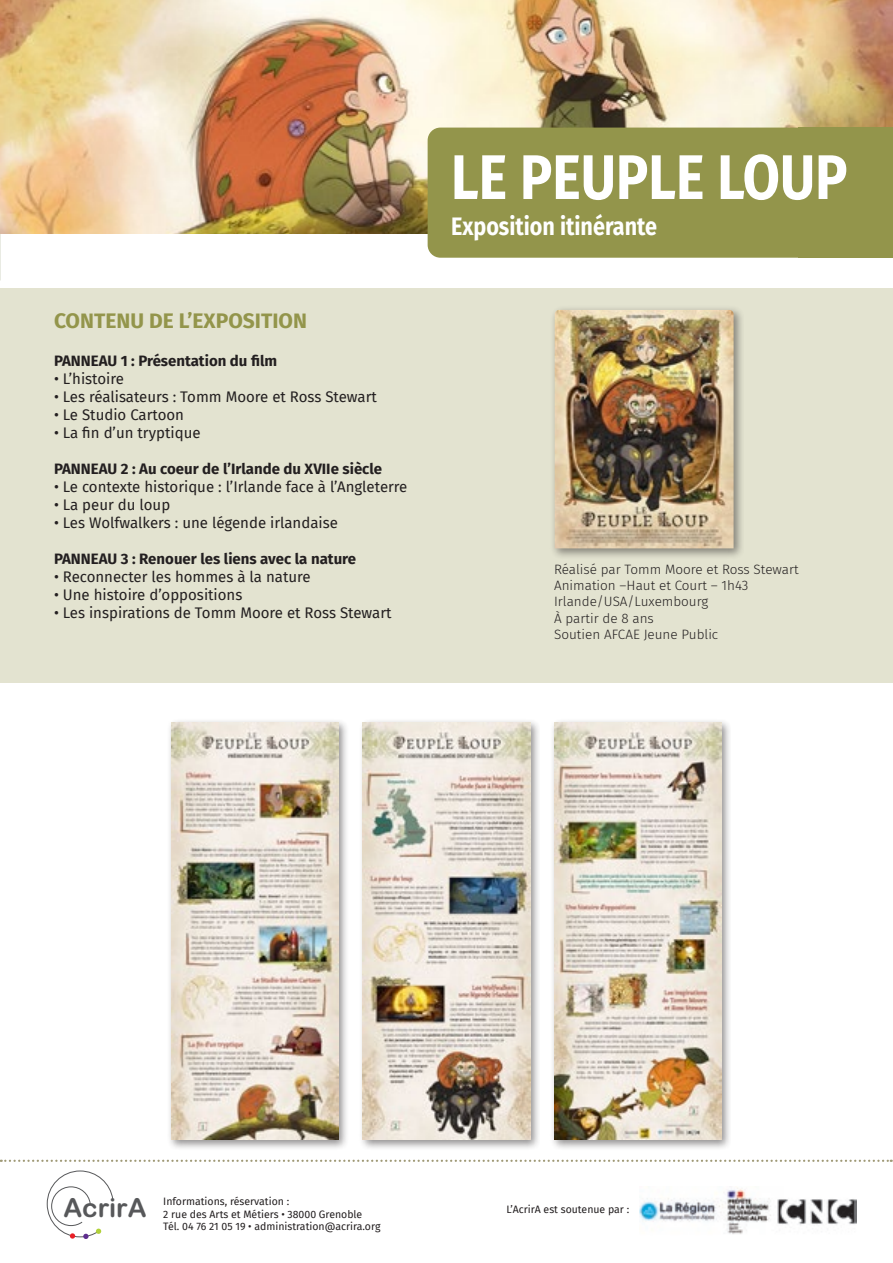
<style>
.page{position:relative;width:893px;height:1263px;background:#fff}
.page>*{position:absolute;margin:0;border:0;box-sizing:border-box;transform-origin:0 0}
.t1{font:700 63px "Fira Sans";color:#fff;scale:.86 1}
.t2{font:26.25px "Arial Rounded MT Bold";color:#57585a}
.t3{font:700 25.2px "Fira Sans";color:#fff;scale:.86 1}
.t4{font:700 21px "Fira Sans";color:#93954b}
.t5{font:15px "Fira Sans";color:#231f20}
.t6{font:700 15px "Fira Sans";color:#231f20}
.t7{font:300 13.5px "Fira Sans";color:#231f20}
.t8{font:10.5px/12.6px "Fira Sans";color:#231f20}
</style>
<div class="page">
<svg style="left:1px;top:1160px;width:891px;height:2px"></svg>
<img style="left:640px;top:1187px;width:216px;height:47px">
<svg style="left:47px;top:1171px;width:66px;height:68px"></svg>
<svg style="left:0;top:234px;width:1px;height:47px"></svg>
<img style="left:0;top:0;width:893px;height:234px">
<div style="left:0;top:288px;width:893px;height:394px;background:#e3e3d0"></div>
<div style="left:167px;top:718px;width:182px;height:432px;background:#231f20;opacity:.5"></div>
<img style="left:172px;top:722px;width:167px;height:418px">
<div style="left:358px;top:718px;width:182px;height:432px;background:#231f20;opacity:.5"></div>
<img style="left:363px;top:722px;width:167px;height:418px">
<div style="left:549px;top:718px;width:182px;height:432px;background:#231f20;opacity:.5"></div>
<img style="left:554px;top:722px;width:167px;height:418px">
<div style="left:428px;top:128px;width:465px;height:130px;background:#93954b;border-radius:13px"></div>
<div style="left:798px;top:128px;width:95px;height:130px;background:#93954b"></div>
<div style="left:549px;top:305px;width:195px;height:255px;background:#231f20;opacity:.5"></div>
<img style="left:555px;top:310px;width:179px;height:238px">
<p class="t4" style="left:54px;top:303px;width:254px">CONTENU DE L’EXPOSITION</p>
<p class="t6" style="left:54px;top:348px;width:225px">PANNEAU 1 : Présentation du film</p>
<p class="t5" style="left:54px;top:368px;width:71px">• L’histoire</p>
<p class="t5" style="left:54px;top:386px;width:324px">• Les réalisateurs : Tomm Moore et Ross Stewart</p>
<p class="t5" style="left:54px;top:404px;width:132px">• Le Studio Cartoon</p>
<p class="t5" style="left:54px;top:422px;width:148px">• La fin d’un tryptique</p>
<p class="t6" style="left:54px;top:456px;width:330px">PANNEAU 2 : Au coeur de l’Irlande du XVIIe siècle</p>
<p class="t5" style="left:54px;top:476px;width:355px">• Le contexte historique : l’Irlande face à l’Angleterre</p>
<p class="t5" style="left:54px;top:494px;width:118px">• La peur du loup</p>
<p class="t5" style="left:54px;top:512px;width:285px">• Les Wolfwalkers : une légende irlandaise</p>
<p class="t6" style="left:54px;top:546px;width:304px">PANNEAU 3 : Renouer les liens avec la nature</p>
<p class="t5" style="left:54px;top:566px;width:258px">• Reconnecter les hommes à la nature</p>
<p class="t5" style="left:54px;top:584px;width:190px">• Une histoire d’oppositions</p>
<p class="t5" style="left:54px;top:602px;width:339px">• Les inspirations de Tomm Moore et Ross Stewart</p>
<p class="t1" style="left:451px;top:124px;width:463px">LE PEUPLE LOUP</p>
<p class="t3" style="left:451px;top:205px;width:241px">Exposition itinérante</p>
<p class="t7" style="left:554px;top:560px;width:246px">Réalisé par Tomm Moore et Ross Stewart</p>
<p class="t7" style="left:554px;top:576px;width:196px">Animation –Haut et Court – 1h43</p>
<p class="t7" style="left:554px;top:592px;width:156px">Irlande/USA/Luxembourg</p>
<p class="t7" style="left:554px;top:608px;width:101px">À partir de 8 ans</p>
<p class="t7" style="left:554px;top:624px;width:166px">Soutien AFCAE Jeune Public</p>
<h2 class="t2" style="left:63px;top:1192px;width:85px">AcrirA</h2>
<p class="t8" style="left:163px;top:1195px;width:219px">Informations, réservation :<br>2 rue des Arts et Métiers • 38000 Grenoble<br>Tél. 04 76 21 05 19 • administration@acrira.org</p>
<p class="t8" style="left:506px;top:1202px;width:124px">L’AcrirA est soutenue par :</p>
</div>
